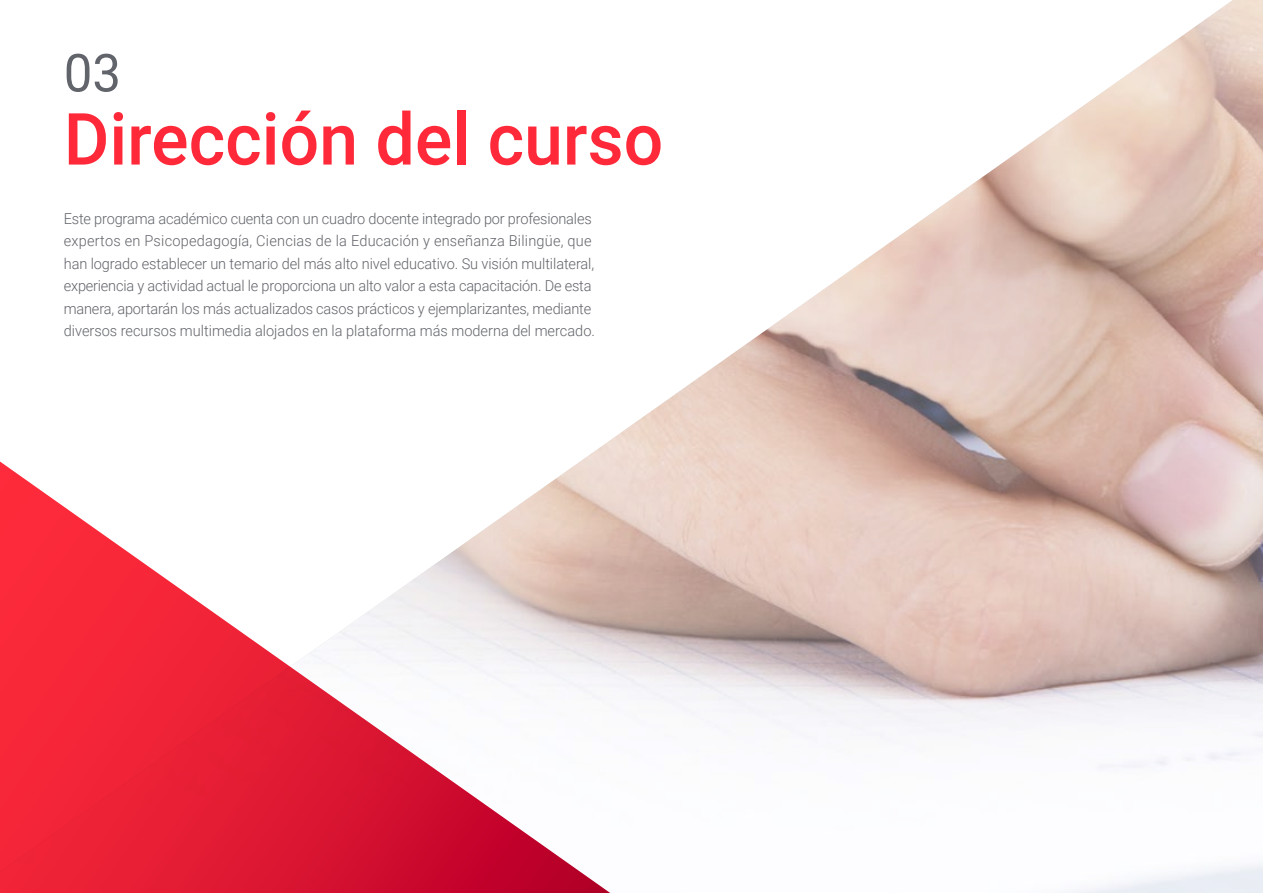
<style>
.page{position:relative;width:1263px;height:893px;background:#fff}
.page>*{position:absolute;margin:0;border:0;box-sizing:border-box;transform-origin:0 0}
.t1{font:500 72px "Roboto";color:#ff293a}
.t2{font:52.5px "Roboto";color:#61646a}
.t3{font:300 15px/22.5px "Roboto";letter-spacing:-.01em;color:#61646a}
</style>
<div class="page">
<img style="left:602px;top:0;width:661px;height:893px">
<svg style="left:0;top:446px;width:640px;height:447px"></svg>
<h2 class="t2" style="left:64px;top:36px;width:59px">03</h2>
<h1 class="t1" style="left:64px;top:89px;width:601px">Dirección del curso</h1>
<p class="t3" style="left:64px;top:207px;width:533px">Este programa académico cuenta con un cuadro docente integrado por profesionales expertos en Psicopedagogía, Ciencias de la Educación y enseñanza Bilingüe, que han logrado establecer un temario del más alto nivel educativo. Su visión multilateral, experiencia y actividad actual le proporciona un alto valor a esta capacitación. De esta manera, aportarán los más actualizados casos prácticos y ejemplarizantes, mediante diversos recursos multimedia alojados en la plataforma más moderna del mercado.</p>
</div>
